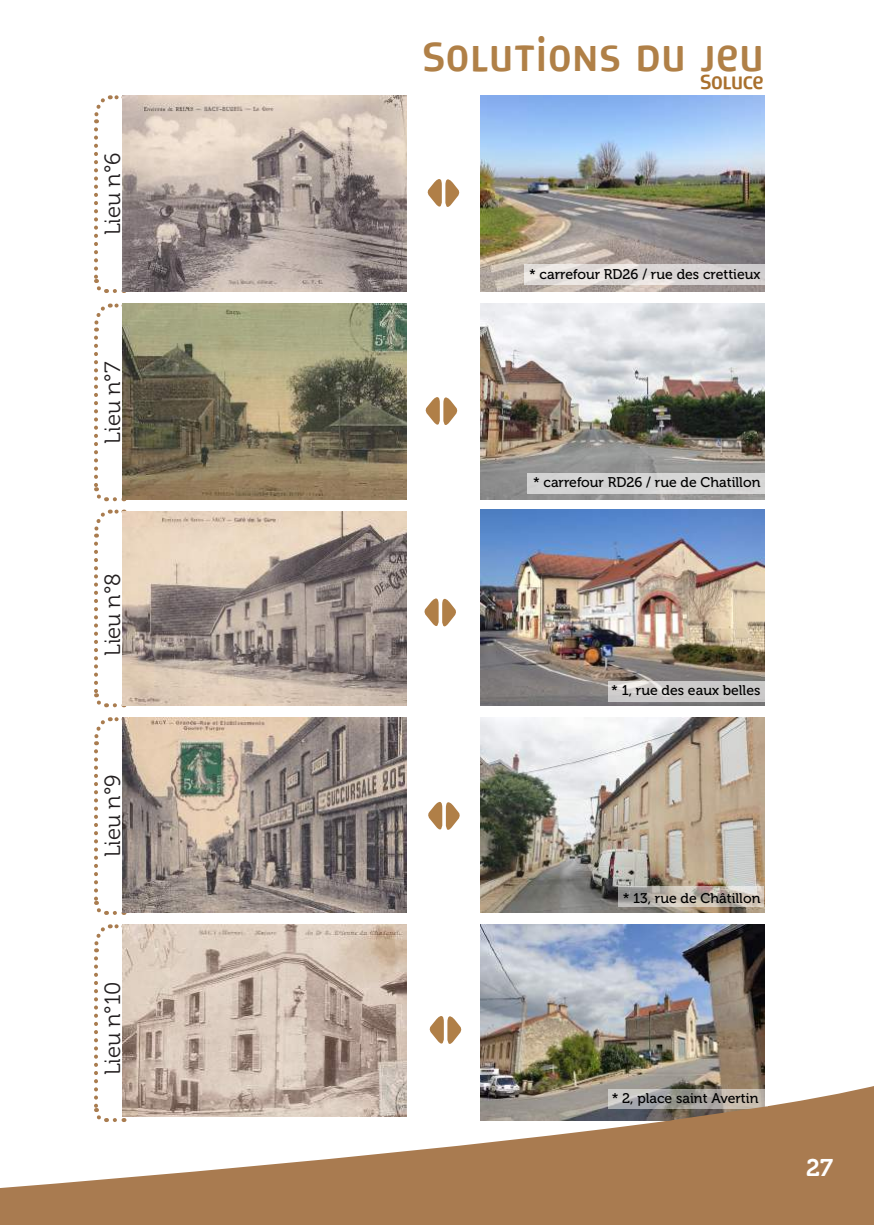
<style>
.page{position:relative;width:874px;height:1225px;background:#fff}
.page>*{position:absolute;margin:0;border:0;box-sizing:border-box;transform-origin:0 0}
.t1{font:40px "Promotelec";letter-spacing:.05em;color:#b08047}
.t2{font:24px "Museo 700";color:#fff}
.t3{font:22px "Museo 300";color:#231f20}
.t4{font:20px "Promotelec";letter-spacing:.01em;color:#a9702d}
.t5{font:14px "Museo 500";color:#000}
</style>
<div class="page">
<svg style="left:94px;top:95px;width:23px;height:28px"></svg>
<svg style="left:94px;top:129px;width:13px;height:164px"></svg>
<svg style="left:115px;top:289px;width:9px;height:4px"></svg>
<img style="left:480px;top:95px;width:283px;height:196px">
<img style="left:122px;top:95px;width:284px;height:196px">
<svg style="left:94px;top:303px;width:23px;height:28px"></svg>
<svg style="left:94px;top:337px;width:30px;height:200px"></svg>
<svg style="left:94px;top:543px;width:13px;height:165px"></svg>
<svg style="left:115px;top:703px;width:9px;height:4px"></svg>
<img style="left:122px;top:303px;width:284px;height:196px">
<img style="left:480px;top:509px;width:284px;height:196px">
<img style="left:122px;top:511px;width:284px;height:194px">
<svg style="left:94px;top:717px;width:23px;height:28px"></svg>
<svg style="left:94px;top:751px;width:13px;height:164px"></svg>
<svg style="left:115px;top:911px;width:9px;height:4px"></svg>
<img style="left:480px;top:717px;width:283px;height:196px">
<img style="left:122px;top:717px;width:284px;height:196px">
<svg style="left:94px;top:924px;width:23px;height:28px"></svg>
<svg style="left:94px;top:958px;width:4px;height:114px"></svg>
<img style="left:480px;top:924px;width:283px;height:148px">
<img style="left:122px;top:924px;width:284px;height:148px">
<img style="left:480px;top:303px;width:283px;height:196px">
<svg style="left:618px;top:887px;width:145px;height:20px;background:#bcb5ad"></svg>
<svg style="left:607px;top:681px;width:156px;height:20px;background:#cecccb"></svg>
<div style="left:527px;top:473px;width:239px;height:20px;background:#d5d5d5"></div>
<svg style="left:523px;top:264px;width:242px;height:21px;background:#dedad8"></svg>
<svg style="left:429px;top:1016px;width:33px;height:28px"></svg>
<svg style="left:428px;top:802px;width:32px;height:28px"></svg>
<svg style="left:424px;top:598px;width:32px;height:29px"></svg>
<svg style="left:425px;top:397px;width:33px;height:28px"></svg>
<svg style="left:427px;top:179px;width:33px;height:28px"></svg>
<svg style="left:0;top:1072px;width:873px;height:153px;fill:#a97b50"></svg>
<h3 class="t3" style="left:101px;top:235px;width:84px;rotate:-90deg">Lieu n°6</h3>
<h3 class="t3" style="left:101px;top:443px;width:83px;rotate:-90deg">Lieu n°7</h3>
<h3 class="t3" style="left:101px;top:656px;width:84px;rotate:-90deg">Lieu n°8</h3>
<h3 class="t3" style="left:101px;top:857px;width:84px;rotate:-90deg">Lieu n°9</h3>
<h3 class="t3" style="left:101px;top:1075px;width:95px;rotate:-90deg">Lieu n°10</h3>
<h1 class="t1" style="left:423px;top:31px;width:341px">SOLUTIONS DU JEU</h1>
<h3 class="t4" style="left:700px;top:69px;width:64px">SOLUCE</h3>
<p class="t5" style="left:529px;top:266px;width:233px">* carrefour RD26 / rue des crettieux</p>
<p class="t5" style="left:532px;top:475px;width:229px">* carrefour RD26 / rue de Chatillon</p>
<p class="t5" style="left:611px;top:683px;width:151px">* 1, rue des eaux belles</p>
<p class="t5" style="left:622px;top:890px;width:139px">* 13, rue de Châtillon</p>
<p class="t5" style="left:611px;top:1091px;width:148px">* 2, place saint Avertin</p>
<h2 class="t2" style="left:805px;top:1154px;width:28px">27</h2>
</div>
